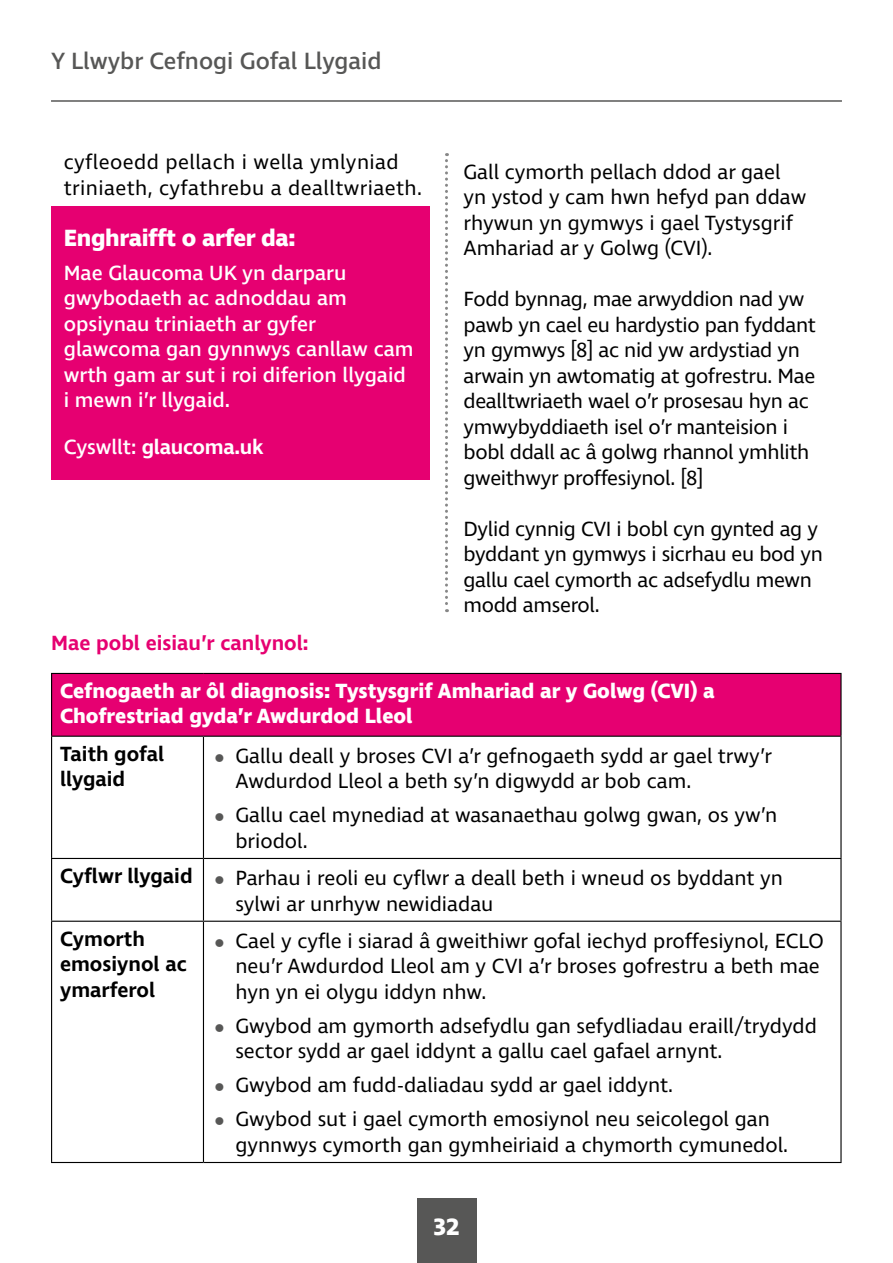
<style>
.page{position:relative;width:893px;height:1263px;background:#fff}
.page>*{position:absolute;margin:0;border:0;box-sizing:border-box;transform-origin:0 0}
.t1{font:500 24px "Ingra";color:#575756}
.P-Box_header{font:700 24px "Ingra";letter-spacing:-.015em;color:#fff}
.P___14pt_bullets{font:21px/25.5px "Ingra";color:#000}
.P___14pt_Body{font:21px/25.5px "Ingra";letter-spacing:-.015em;color:#000}
.P-Box_Text{font:500 21px/25.5px "Ingra";color:#fff}
.T-Header{font:700 21px/25.5px "Ingra";color:#fff}
.P_quote{font:21px/25.5px "Ingra";letter-spacing:.02em;color:#000}
.T-Semibold{font:600 21px/25.5px "Ingra";color:#000}
.P___14pt_Body-2{font:600 21px "Ingra";color:#e60071}
.P-Box_Text-2{font:600 21px "Ingra";letter-spacing:-.015em;color:#fff}
.s1{font-weight:500}
.s2{font-weight:700;font-size:27px;color:#575756}
</style>
<div class="page">
<div style="left:417px;top:1198px;width:59px;height:65px;background:#575756"></div>
<hr style="left:51px;top:100px;width:791px;height:2px;background:#575756">
<svg style="left:445px;top:153px;width:3px;height:459px"></svg>
<div style="left:51px;top:206px;width:378px;height:67px;background:#e60071"></div>
<div style="left:51px;top:242px;width:378px;height:191px;background:#e60071"></div>
<div style="left:51px;top:417px;width:378px;height:63px;background:#e60071"></div>
<div style="left:52px;top:673px;width:789px;height:63px;background:#e60071"></div>
<hr style="left:51px;top:858px;width:152px;height:1px;background:#000">
<hr style="left:203px;top:858px;width:639px;height:1px;background:#000">
<hr style="left:51px;top:921px;width:152px;height:1px;background:#000">
<hr style="left:203px;top:921px;width:639px;height:1px;background:#000">
<hr style="left:51px;top:673px;width:152px;height:1px;background:#000">
<hr style="left:51px;top:674px;width:1px;height:62px;background:#000">
<hr style="left:203px;top:673px;width:639px;height:1px;background:#000">
<hr style="left:840px;top:674px;width:2px;height:62px;background:#000">
<hr style="left:51px;top:736px;width:152px;height:1px;background:#000">
<hr style="left:203px;top:736px;width:639px;height:1px;background:#000">
<hr style="left:840px;top:737px;width:2px;height:121px;background:#000">
<hr style="left:840px;top:859px;width:2px;height:62px;background:#000">
<hr style="left:840px;top:922px;width:2px;height:240px;background:#000">
<hr style="left:203px;top:1162px;width:639px;height:1px;background:#000">
<hr style="left:51px;top:737px;width:1px;height:121px;background:#000">
<hr style="left:203px;top:737px;width:1px;height:121px;background:#000">
<hr style="left:51px;top:859px;width:1px;height:62px;background:#000">
<hr style="left:203px;top:859px;width:1px;height:62px;background:#000">
<hr style="left:51px;top:922px;width:1px;height:240px;background:#000">
<hr style="left:203px;top:922px;width:1px;height:240px;background:#000">
<hr style="left:51px;top:1162px;width:152px;height:1px;background:#000">
<p class="t1" style="left:51px;top:46px;width:332px">Y Llwybr Cefnogi Gofal Llygaid</p>
<p class="P_quote" style="left:64px;top:150px;width:360px">cyfleoedd pellach i wella ymlyniad triniaeth, cyfathrebu a dealltwriaeth.</p>
<p class="P-Box_header" style="left:64px;top:222px;width:233px">Enghraifft o arfer da:</p>
<p class="P-Box_Text" style="left:64px;top:261px;width:351px">Mae Glaucoma UK yn darparu gwybodaeth ac adnoddau am opsiynau triniaeth ar gyfer glawcoma gan gynnwys canllaw cam wrth gam ar sut i roi diferion llygaid i mewn i’r llygaid.</p>
<p class="P-Box_Text-2" style="left:64px;top:434px;width:201px"><span class="s1">Cyswllt:</span> glaucoma.uk</p>
<p class="P___14pt_Body" style="left:463px;top:160px;width:344px">Gall cymorth pellach ddod ar gael yn ystod y cam hwn hefyd pan ddaw rhywun yn gymwys i gael Tystysgrif<br>Amhariad ar y Golwg (CVI).</p>
<p class="P___14pt_Body" style="left:463px;top:287px;width:354px">Fodd bynnag, mae arwyddion nad yw pawb yn cael eu hardystio pan fyddant yn gymwys [8] ac nid yw ardystiad yn arwain yn awtomatig at gofrestru. Mae dealltwriaeth wael o’r prosesau hyn ac ymwybyddiaeth isel o’r manteision i bobl ddall ac â golwg rhannol ymhlith gweithwyr proffesiynol. [8]</p>
<p class="P___14pt_Body" style="left:463px;top:517px;width:361px">Dylid cynnig CVI i bobl cyn gynted ag y byddant yn gymwys i sicrhau eu bod yn gallu cael cymorth ac adsefydlu mewn modd amserol.</p>
<p class="P___14pt_Body-2" style="left:51px;top:630px;width:259px">Mae pobl eisiau’r canlynol:</p>
<p class="T-Header" style="left:60px;top:679px;width:656px">Cefnogaeth ar ôl diagnosis: Tystysgrif Amhariad ar y Golwg (CVI) a<br>Chofrestriad gyda’r Awdurdod Lleol</p>
<p class="T-Semibold" style="left:60px;top:742px;width:106px">Taith gofal llygaid</p>
<p class="P___14pt_bullets" style="left:235px;top:744px;width:538px;text-indent:-21px"><span class="s2">•</span> Gallu deall y broses CVI a’r gefnogaeth sydd ar gael trwy’r<br>Awdurdod Lleol a beth sy’n digwydd ar bob cam.</p>
<p class="P___14pt_bullets" style="left:235px;top:803px;width:544px;text-indent:-21px"><span class="s2">•</span> Gallu cael mynediad at wasanaethau golwg gwan, os yw’n briodol.</p>
<p class="T-Semibold" style="left:60px;top:864px;width:134px">Cyflwr llygaid</p>
<p class="P___14pt_bullets" style="left:235px;top:866px;width:549px;text-indent:-21px"><span class="s2">•</span> Parhau i reoli eu cyflwr a deall beth i wneud os byddant yn sylwi ar unrhyw newidiadau</p>
<p class="T-Semibold" style="left:60px;top:927px;width:128px">Cymorth emosiynol ac ymarferol</p>
<p class="P___14pt_bullets" style="left:235px;top:929px;width:590px;text-indent:-21px"><span class="s2">•</span> Cael y cyfle i siarad â gweithiwr gofal iechyd proffesiynol, ECLO neu’r Awdurdod Lleol am y CVI a’r broses gofrestru a beth mae hyn yn ei olygu iddyn nhw.</p>
<p class="P___14pt_bullets" style="left:235px;top:1014px;width:583px;text-indent:-21px"><span class="s2">•</span> Gwybod am gymorth adsefydlu gan sefydliadau eraill/trydydd sector sydd ar gael iddynt a gallu cael gafael arnynt.</p>
<p class="P___14pt_bullets" style="left:214px;top:1073px;width:460px"><span class="s2">•</span> Gwybod am fudd-daliadau sydd ar gael iddynt.</p>
<p class="P___14pt_bullets" style="left:235px;top:1107px;width:554px;text-indent:-21px"><span class="s2">•</span> Gwybod sut i gael cymorth emosiynol neu seicolegol gan gynnwys cymorth gan gymheiriaid a chymorth cymunedol.</p>
<p class="P-Box_header" style="left:433px;top:1211px;width:28px">32</p>
</div>
